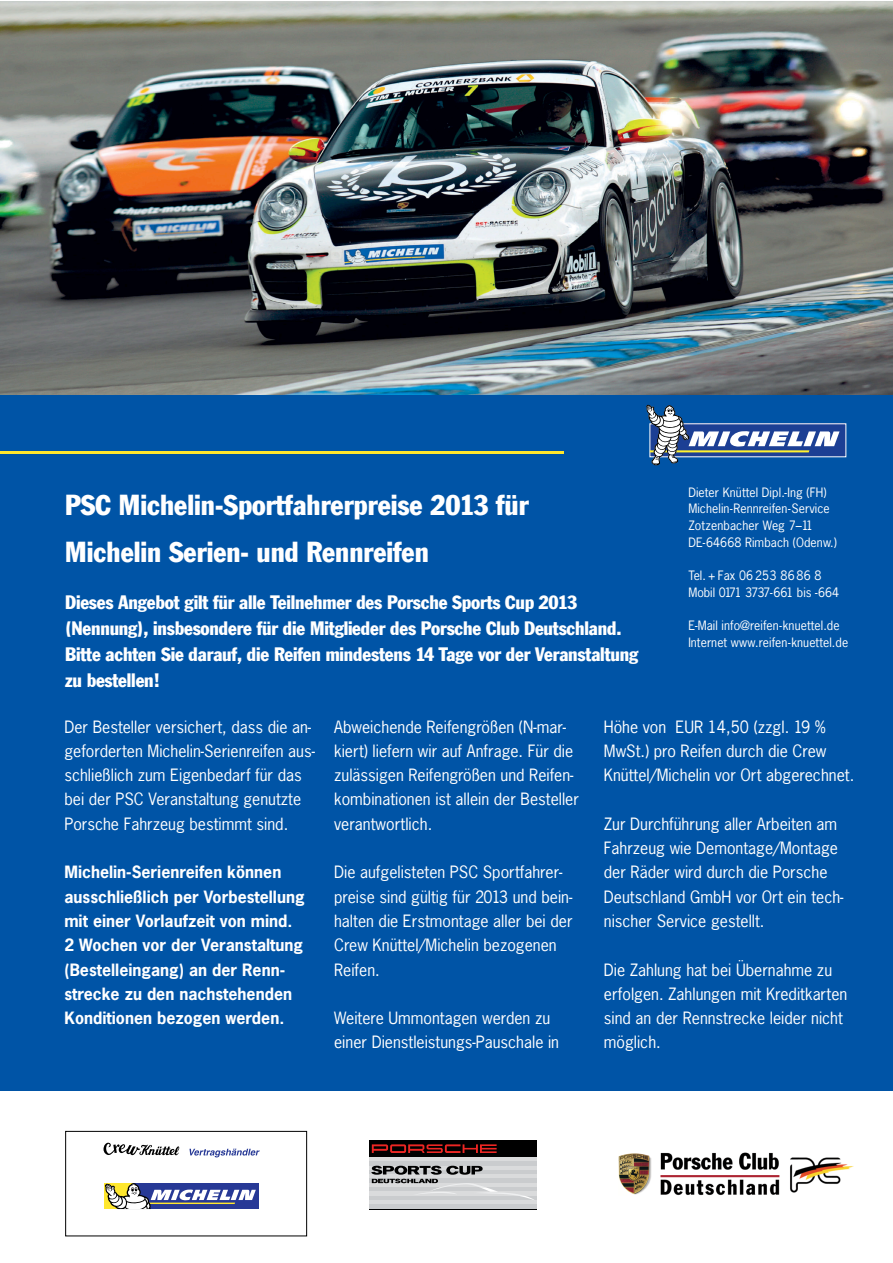
<style>
.page{position:relative;width:893px;height:1263px;background:#fff}
.page>*{position:absolute;margin:0;border:0;box-sizing:border-box;transform-origin:0 0}
.t1{font:condensed 28.2px/47.1px "Porsche Franklin Gothic CE";color:#fff}
.t2{font:condensed 19.05px/25.8px "Porsche Franklin Gothic CE";letter-spacing:-.01em;color:#fff}
.t3{font:15.9px/24.3px "Porsche News Gothic CE";color:#fff}
.t4{font:700 15.9px/24.3px "Porsche News Gothic CE";color:#fff}
.t5{font:12.15px/16.6px "Porsche News Gothic CE";letter-spacing:.005em;color:#fff}
</style>
<div class="page">
<img style="left:0;top:1px;width:892px;height:394px">
<div style="left:0;top:395px;width:892px;height:695px;background:#0054a6"></div>
<div style="left:370px;top:1140px;width:167px;height:17px;background:#000"></div>
<svg style="left:372px;top:1144px;width:125px;height:9px"></svg>
<hr style="left:370px;top:1157px;width:167px;height:4px;background:#dadbdc">
<div style="left:370px;top:1161px;width:167px;height:5px;background:#caccce"></div>
<hr style="left:370px;top:1166px;width:167px;height:4px;background:#dadbdc">
<hr style="left:370px;top:1170px;width:167px;height:4px;background:#caccce">
<div style="left:370px;top:1174px;width:167px;height:5px;background:#dadbdc"></div>
<hr style="left:370px;top:1179px;width:167px;height:4px;background:#caccce">
<hr style="left:370px;top:1183px;width:167px;height:4px;background:#dadbdc">
<div style="left:370px;top:1187px;width:167px;height:5px;background:#caccce"></div>
<hr style="left:370px;top:1192px;width:167px;height:4px;background:#dadbdc">
<hr style="left:370px;top:1196px;width:167px;height:4px;background:#caccce">
<hr style="left:370px;top:1200px;width:167px;height:4px;background:#dadbdc">
<div style="left:370px;top:1204px;width:167px;height:5px;background:#caccce"></div>
<hr style="left:370px;top:1209px;width:167px;height:1px;background:#000">
<svg style="left:371px;top:1166px;width:164px;height:34px"></svg>
<div style="left:65px;top:1131px;width:242px;height:105px;border:1px solid #000"></div>
<svg style="left:839px;top:424px;width:8px;height:34px"></svg>
<hr style="left:0;top:451px;width:563px;height:2px;background:#ffe72d">
<div style="left:650px;top:424px;width:196px;height:33px;background:#1c3f94"></div>
<svg style="left:646px;top:404px;width:193px;height:61px"></svg>
<svg style="left:104px;top:1183px;width:152px;height:26px"></svg>
<svg style="left:103px;top:1142px;width:77px;height:14px"></svg>
<svg style="left:189px;top:1148px;width:71px;height:9px"></svg>
<img style="left:619px;top:1152px;width:234px;height:43px">
<p class="t5" style="left:688px;top:483px;width:150px">Dieter Knüttel Dipl.-Ing (FH)<br>Michelin-Rennreifen-Service<br>Zotzenbacher Weg 7–11<br>DE-64668 Rimbach (Odenw.)</p>
<p class="t5" style="left:688px;top:567px;width:152px">Tel.+Fax 06 253 86 86 8<br>Mobil 0171 3737-661 bis -664</p>
<p class="t5" style="left:688px;top:617px;width:161px">E-Mail info@reifen-knuettel.de<br>Internet www.reifen-knuettel.de</p>
<h1 class="t1" style="left:65px;top:481px;width:465px">PSC Michelin-Sportfahrerpreise 2013 für<br>Michelin Serien- und Rennreifen</h1>
<p class="t2" style="left:65px;top:589px;width:574px">Dieses Angebot gilt für alle Teilnehmer des Porsche Sports Cup 2013 (Nennung), insbesondere für die Mitglieder des Porsche Club Deutschland.<br>Bitte achten Sie darauf, die Reifen mindestens 14 Tage vor der Veranstaltung zu bestellen!</p>
<p class="t3" style="left:64px;top:714px;width:252px">Der Besteller versichert, dass die an&shy;geforderten Michelin-Serienreifen aus&shy;schließlich zum Eigenbedarf für das bei der PSC Veranstaltung genutzte Porsche Fahrzeug bestimmt sind.</p>
<p class="t4" style="left:64px;top:860px;width:242px">Michelin-Serienreifen können ausschließlich per Vorbestellung mit einer Vorlaufzeit von mind.<br>2 Wochen vor der Veranstaltung (Bestelleingang) an der Renn&shy;strecke zu den nachstehenden<br>Konditionen bezogen werden.</p>
<p class="t3" style="left:334px;top:714px;width:246px">Abweichende Reifengrößen (N-mar&shy;kiert) liefern wir auf Anfrage. Für die zulässigen Reifengrößen und Reifen&shy;kombinationen ist allein der Besteller verantwortlich.</p>
<p class="t3" style="left:334px;top:860px;width:240px">Die aufgelisteten PSC Sportfahrer&shy;preise sind gültig für 2013 und bein&shy;halten die Erstmontage aller bei der<br>Crew Knüttel/Michelin bezogenen<br>Reifen.</p>
<p class="t3" style="left:334px;top:1006px;width:226px">Weitere Ummontagen werden zu einer Dienstleistungs-Pauschale in</p>
<p class="t3" style="left:604px;top:714px;width:252px">Höhe von EUR 14,50 (zzgl. 19 %<br>MwSt.) pro Reifen durch die Crew<br>Knüttel/Michelin vor Ort abgerechnet.</p>
<p class="t3" style="left:604px;top:811px;width:241px">Zur Durchführung aller Arbeiten am<br>Fahrzeug wie Demontage/Montage der Räder wird durch die Porsche<br>Deutschland GmbH vor Ort ein tech&shy;nischer Service gestellt.</p>
<p class="t3" style="left:604px;top:957px;width:245px">Die Zahlung hat bei Übernahme zu erfolgen. Zahlungen mit Kreditkarten sind an der Rennstrecke leider nicht möglich.</p>
</div>
